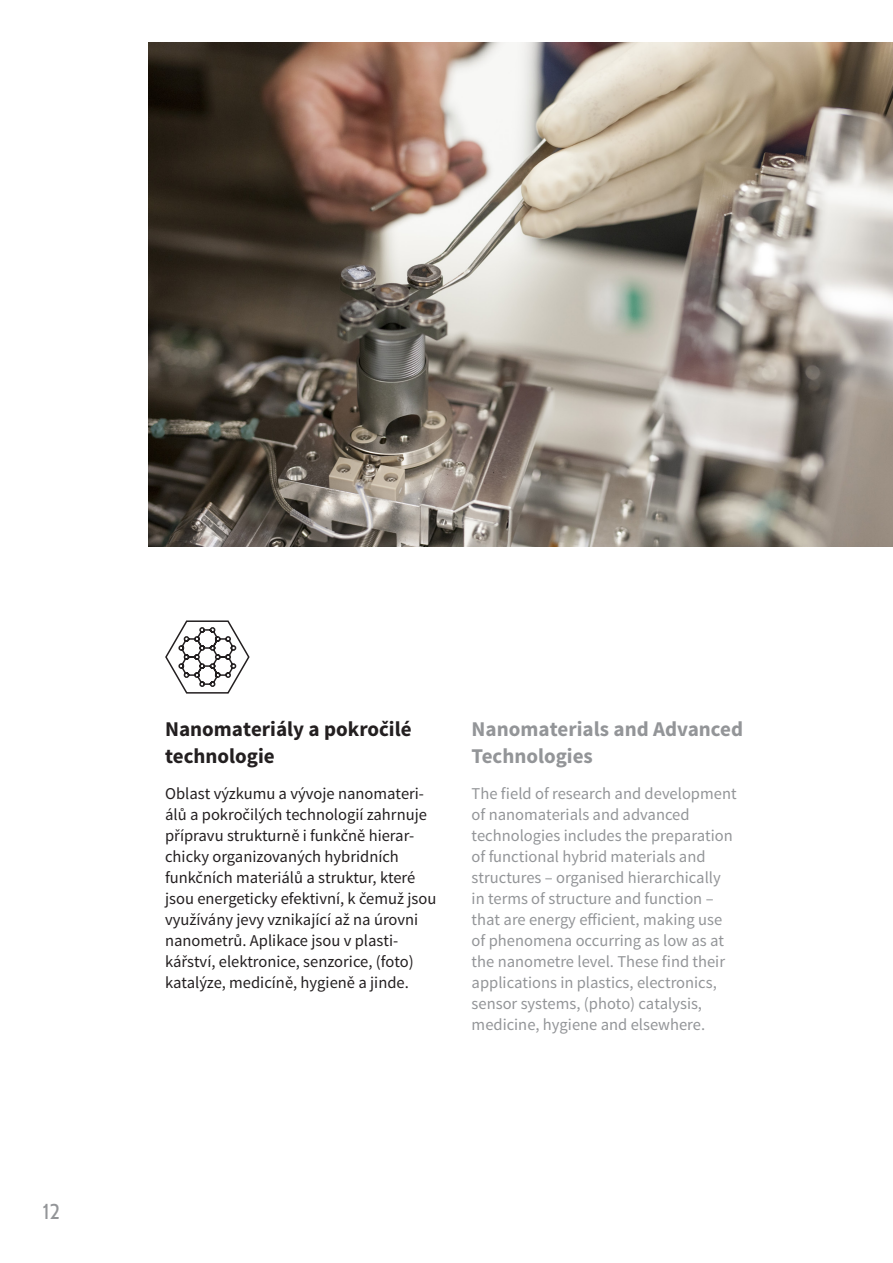
<style>
.page{position:relative;width:893px;height:1263px;background:#fff}
.page>*{position:absolute;margin:0;border:0;box-sizing:border-box;transform-origin:0 0}
.Podtitul_EN{font:700 21px/27px "UTB Text";color:#939598}
.Podtitul_CZ{font:700 21px/27px "UTB Text";color:#231f20}
.t1{font:21px "UTB Berlin";color:#939598}
.Body_text_CZ{font:16.5px/21px "UTB Text";color:#939598}
.Body_text_CZ-2{font:16.5px/21px "UTB Text";color:#231f20}
</style>
<div class="page">
<img style="left:149px;top:42px;width:744px;height:505px">
<svg style="left:165px;top:620px;width:85px;height:74px"></svg>
<p class="t1" style="left:43px;top:1199px;width:19px">12</p>
<p class="Podtitul_CZ" style="left:165px;top:716px;width:248px">Nanomateriály a pokročilé technologie</p>
<p class="Body_text_CZ-2" style="left:165px;top:783px;width:273px">Oblast výzkumu a vývoje nanomateri&shy;álů a pokročilých technologií zahrnuje přípravu strukturně i funkčně hierar&shy;chicky organizovaných hybridních funkčních materiálů a struktur, které jsou energeticky efektivní, k čemuž jsou využívány jevy vznikající až na úrovni nanometrů. Aplikace jsou v plasti&shy;kářství, elektronice, senzorice, (foto) katalýze, medicíně, hygieně a jinde.</p>
<p class="Podtitul_EN" style="left:472px;top:716px;width:273px">Nanomaterials and Advanced<br>Technologies</p>
<p class="Body_text_CZ" style="left:472px;top:783px;width:266px">The field of research and development of nanomaterials and advanced technologies includes the preparation of functional hybrid materials and structures – organised hierarchically in terms of structure and function – that are energy efficient, making use of phenomena occurring as low as at the nanometre level. These find their applications in plastics, electronics, sensor systems, (photo) catalysis, medicine, hygiene and elsewhere.</p>
</div>
